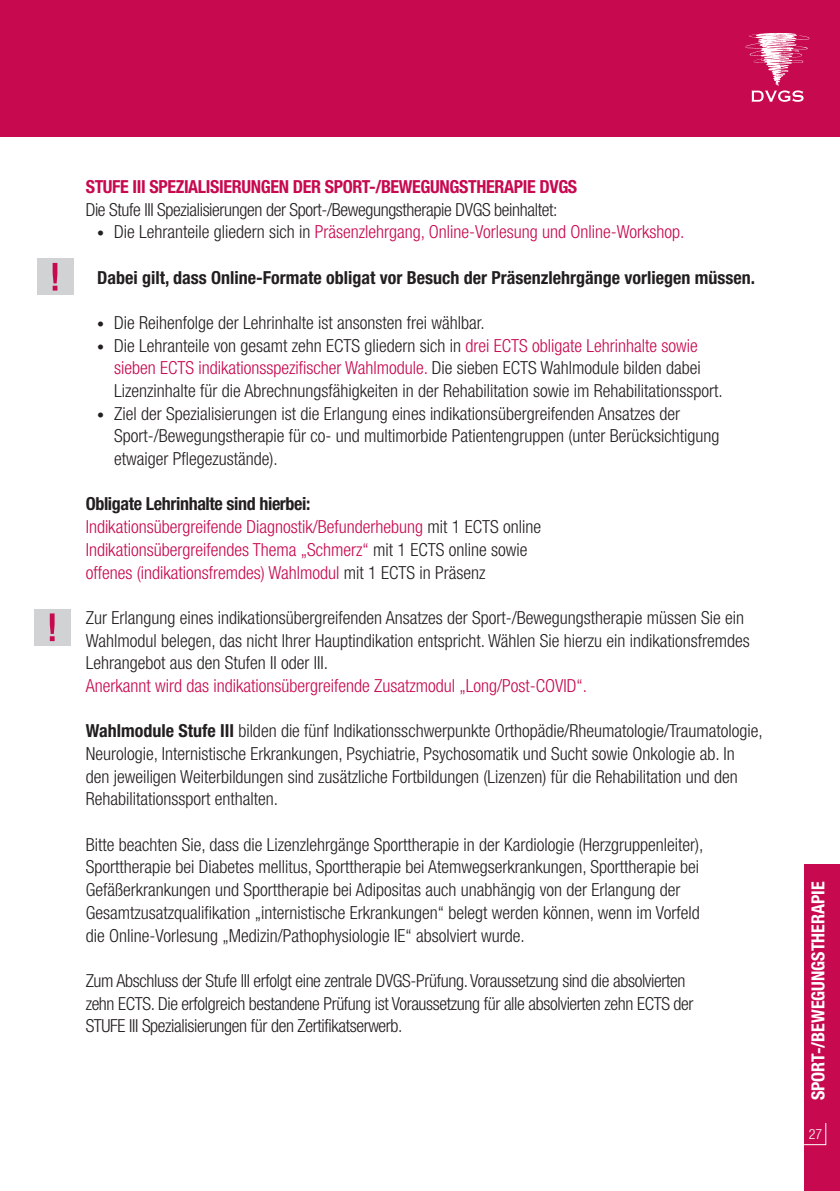
<style>
.page{position:relative;width:840px;height:1191px;background:#fff}
.page>*{position:absolute;margin:0;border:0;box-sizing:border-box;transform-origin:0 0}
.t1{font:300 condensed 18px/22.6px "Helvetica Neue LT Std";color:#231f20}
.t2{font:300 condensed 18px/22.6px "Helvetica Neue LT Std";color:#c7094f}
.t3{font:300 condensed 18px/22.6px "Helvetica Neue LT Std";letter-spacing:-.02em;color:#231f20}
.t4{font:700 condensed 18px "Helvetica Neue LT Std";color:#231f20}
.t5{font:700 condensed 18px "Helvetica Neue LT Std";letter-spacing:-.02em;color:#c7094f}
.t6{font:700 condensed 18px "Helvetica Neue LT Std";color:#fff}
.t7{font:300 condensed 14px "Helvetica Neue LT Std";color:#fff}
.s1{font-size:14px;color:#231f20}
.s2{color:#231f20}
.s3{font-size:14px}
.s4{color:#c7094f}
.s5{font-weight:700;color:#231f20}
.s6{font-weight:700}
</style>
<div class="page">
<div style="left:803px;top:865px;width:36px;height:326px;background:#c7094f"></div>
<svg style="left:803px;top:1122px;width:23px;height:23px"></svg>
<div style="left:0;top:0;width:839px;height:136px;background:#c7094f"></div>
<svg style="left:745px;top:33px;width:63px;height:69px"></svg>
<div style="left:34px;top:609px;width:36px;height:36px;background:#d1d2d4"></div>
<svg style="left:50px;top:613px;width:5px;height:28px"></svg>
<div style="left:37px;top:259px;width:36px;height:36px;background:#d1d2d4"></div>
<svg style="left:53px;top:263px;width:4px;height:27px"></svg>
<p class="t5" style="left:86px;top:175px;width:493px">STUFE III SPEZIALISIERUNGEN DER SPORT-/BEWEGUNGSTHERAPIE DVGS</p>
<p class="t3" style="left:86px;top:198px;width:473px">Die Stufe III Spezialisierungen der Sport-/Bewegungstherapie DVGS beinhaltet:</p>
<p class="t2" style="left:97px;top:220px;width:588px"><span class="s1">•</span> <span class="s2">Die Lehranteile gliedern sich in</span> Präsenzlehrgang, Online-Vorlesung und Online-Workshop.</p>
<p class="t4" style="left:97px;top:266px;width:657px">Dabei gilt, dass Online-Formate obligat vor Besuch der Präsenzlehrgänge vorliegen müssen.</p>
<p class="t1" style="left:97px;top:311px;width:389px"><span class="s3">•</span> Die Reihenfolge der Lehrinhalte ist ansonsten frei wählbar.</p>
<p class="t1" style="left:114px;top:334px;width:610px;text-indent:-17px"><span class="s3">•</span> Die Lehranteile von gesamt zehn ECTS gliedern sich in <span class="s4">drei ECTS obligate Lehrinhalte sowie sieben ECTS indikationsspezifischer Wahlmodule.</span> Die sieben ECTS Wahlmodule bilden dabei<br>Lizenzinhalte für die Abrechnungsfähigkeiten in der Rehabilitation sowie im Rehabilitationssport.</p>
<p class="t1" style="left:114px;top:402px;width:606px;text-indent:-17px"><span class="s3">•</span> Ziel der Spezialisierungen ist die Erlangung eines indikationsübergreifenden Ansatzes der<br>Sport-/Bewegungstherapie für co- und multimorbide Patientengruppen (unter Berücksichtigung etwaiger Pflegezustände).</p>
<p class="t2" style="left:86px;top:492px;width:456px"><span class="s5">Obligate Lehrinhalte sind hierbei:<br></span>Indikationsübergreifende Diagnostik/Befunderhebung <span class="s2">mit 1 ECTS online </span>Indikationsübergreifendes Thema „Schmerz“ <span class="s2">mit 1 ECTS online sowie </span>offenes (indikationsfremdes) Wahlmodul <span class="s2">mit 1 ECTS in Präsenz</span></p>
<p class="t1" style="left:86px;top:606px;width:665px">Zur Erlangung eines indikationsübergreifenden Ansatzes der Sport-/Bewegungstherapie müssen Sie ein<br>Wahlmodul belegen, das nicht Ihrer Hauptindikation entspricht. Wählen Sie hierzu ein indikationsfremdes<br>Lehrangebot aus den Stufen II oder III.</p>
<p class="t2" style="left:86px;top:674px;width:502px">Anerkannt wird das indikationsübergreifende Zusatzmodul „Long/Post-COVID“.</p>
<p class="t1" style="left:86px;top:719px;width:678px"><span class="s6">Wahlmodule Stufe III</span> bilden die fünf Indikationsschwerpunkte Orthopädie/Rheumatologie/Traumatologie, Neurologie, Internistische Erkrankungen, Psychiatrie, Psychosomatik und Sucht sowie Onkologie ab. In den jeweiligen Weiterbildungen sind zusätzliche Fortbildungen (Lizenzen) für die Rehabilitation und den Rehabilitationssport enthalten.</p>
<p class="t1" style="left:86px;top:833px;width:619px">Bitte beachten Sie, dass die Lizenzlehrgänge Sporttherapie in der Kardiologie (Herzgruppenleiter), Sporttherapie bei Diabetes mellitus, Sporttherapie bei Atemwegserkrankungen, Sporttherapie bei Gefäßerkrankungen und Sporttherapie bei Adipositas auch unabhängig von der Erlangung der Gesamtzusatzqualifikation „internistische Erkrankungen“ belegt werden können, wenn im Vorfeld die Online-Vorlesung „Medizin/Pathophysiologie IE“ absolviert wurde.</p>
<p class="t3" style="left:86px;top:969px;width:609px">Zum Abschluss der Stufe III erfolgt eine zentrale DVGS-Prüfung. Voraussetzung sind die absolvierten zehn ECTS. Die erfolgreich bestandene Prüfung ist Voraussetzung für alle absolvierten zehn ECTS der<br>STUFE III Spezialisierungen für den Zertifikatserwerb.</p>
<p class="t6" style="left:806px;top:1100px;width:221px;rotate:-90deg">SPORT-/BEWEGUNGSTHERAPIE</p>
<p class="t7" style="left:808px;top:1126px;width:15px">27</p>
</div>
